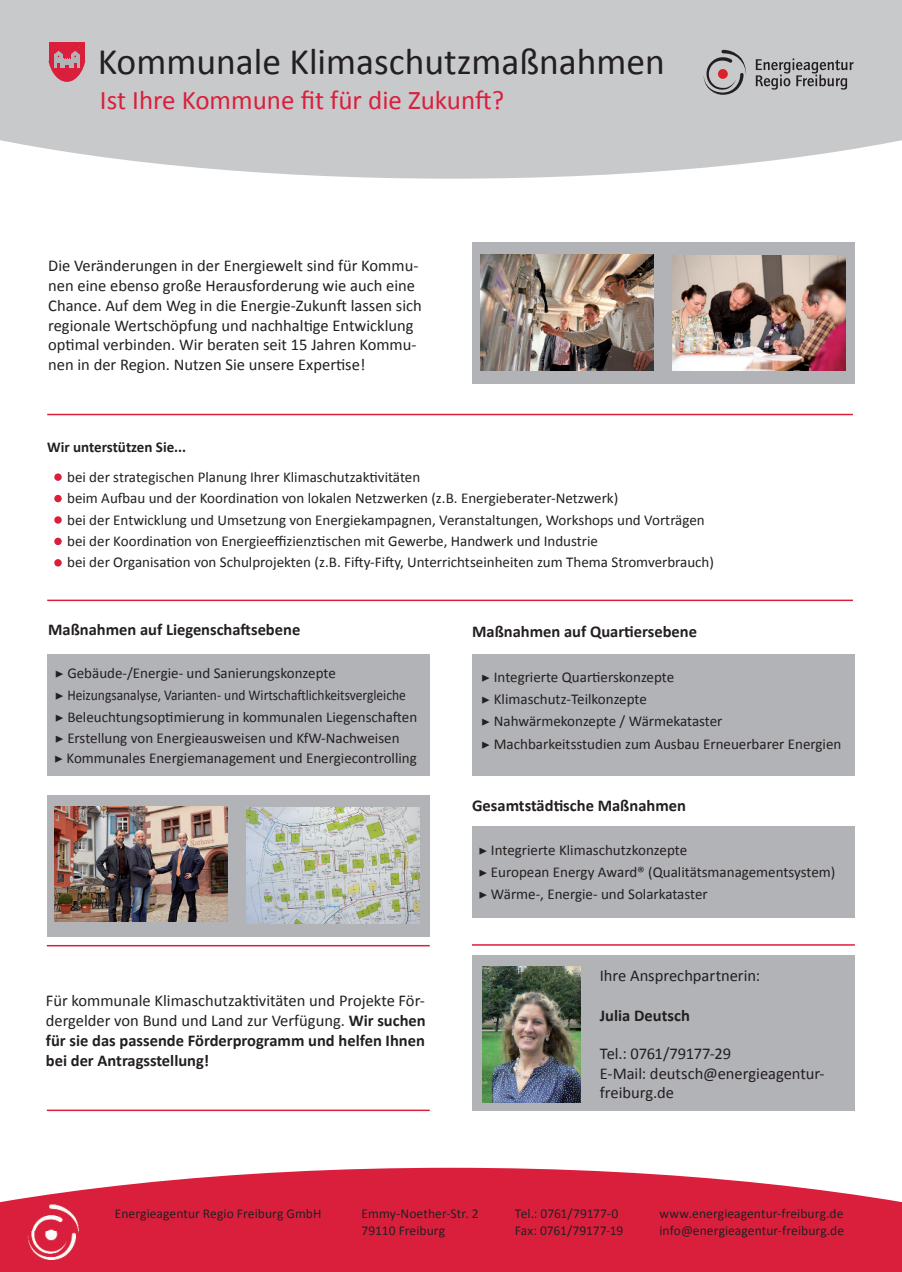
<style>
.page{position:relative;width:902px;height:1272px;background:#fff}
.page>*{position:absolute;margin:0;border:0;box-sizing:border-box;transform-origin:0 0}
.t1{font:37.5px "Calibri";color:#231f20}
.t2{font:27px "Calibri";color:#da1f3d}
.t3{font:16.5px/19.8px "Calibri";color:#231f20}
.t4{font:700 16.5px "Calibri";color:#231f20}
.t5{font:15px/21.3px "Calibri";color:#231f20}
.t6{font:15px "Calibri";color:#231f20;scale:.9 1}
.t7{font:700 15px "Calibri";color:#231f20}
.t8{font:13.5px/17px "Calibri";letter-spacing:.005em;color:#231f20}
.s1{font-family:"Minion Pro"}
.s2{font-weight:700}
</style>
<div class="page">
<div style="left:47px;top:795px;width:383px;height:141px;background:#b2b3b7"></div>
<div style="left:47px;top:654px;width:383px;height:121px;background:#b2b3b7"></div>
<svg style="left:0;top:1167px;width:901px;height:104px;background:#de3953"></svg>
<svg style="left:0;top:0;width:901px;height:179px;background:#ccccce"></svg>
<svg style="left:755px;top:58px;width:98px;height:32px;background:#9e9e9f"></svg>
<svg style="left:703px;top:50px;width:43px;height:45px;background:#a9a2a4"></svg>
<hr style="left:47px;top:599px;width:805px;height:2px;background:#da1f3d">
<hr style="left:47px;top:1109px;width:382px;height:2px;background:#da1f3d">
<hr style="left:47px;top:944px;width:382px;height:2px;background:#da1f3d">
<hr style="left:472px;top:944px;width:382px;height:1px;background:#da1f3d">
<div style="left:472px;top:955px;width:382px;height:156px;background:#b2b3b7"></div>
<img style="left:28px;top:1203px;width:51px;height:56px">
<div style="left:47px;top:20px;width:39px;height:62px;background:#da1f3d;border-radius:50%"></div>
<div style="left:45px;top:18px;width:42px;height:24px;background:#c8c9cb"></div>
<div style="left:30px;top:18px;width:18px;height:43px;background:#c8c9cb"></div>
<div style="left:86px;top:18px;width:8px;height:43px;background:#c8c9cb"></div>
<svg style="left:54px;top:47px;width:31px;height:21px"></svg>
<img style="left:482px;top:966px;width:98px;height:136px">
<div style="left:54px;top:473px;width:8px;height:8px;background:#da1f3d;border-radius:50%"></div>
<div style="left:54px;top:495px;width:8px;height:7px;background:#da1f3d;border-radius:50%"></div>
<svg style="left:54px;top:537px;width:8px;height:8px"></svg>
<div style="left:54px;top:516px;width:8px;height:7px;background:#da1f3d;border-radius:50%"></div>
<div style="left:54px;top:559px;width:8px;height:7px;background:#da1f3d;border-radius:50%"></div>
<div style="left:472px;top:654px;width:382px;height:121px;background:#b2b3b7"></div>
<div style="left:472px;top:826px;width:382px;height:91px;background:#b2b3b7"></div>
<hr style="left:47px;top:414px;width:805px;height:1px;background:#da1f3d">
<div style="left:472px;top:242px;width:382px;height:141px;background:#b2b3b7"></div>
<img style="left:54px;top:806px;width:173px;height:116px">
<img style="left:246px;top:807px;width:173px;height:116px">
<img style="left:481px;top:255px;width:172px;height:115px">
<img style="left:672px;top:255px;width:173px;height:116px">
<h1 class="t1" style="left:98px;top:47px;width:568px">Kommunale Klimaschutzmaßnahmen</h1>
<h2 class="t2" style="left:100px;top:82px;width:406px">Ist Ihre Kommune fit für die Zukunt?</h2>
<p class="t3" style="left:48px;top:256px;width:375px">Die Veränderungen in der Energiewelt sind für Kommu&shy;nen eine ebenso große Herausforderung wie auch eine Chance. Auf dem Weg in die Energie-Zukunt lassen sich regionale Wertschöpfung und nachhalige Entwicklung opimal verbinden. Wir beraten seit 15 Jahren Kommu&shy;nen in der Region. Nutzen Sie unsere Experise!</p>
<p class="t7" style="left:47px;top:441px;width:140px">Wir unterstützen Sie...</p>
<p class="t5" style="left:67px;top:466px;width:354px">bei der strategischen Planung Ihrer Klimaschutzakivitäten</p>
<p class="t5" style="left:67px;top:488px;width:648px">beim Aubau und der Koordinaion von lokalen Netzwerken (z.B. Energieberater-Netzwerk)<br>bei der Entwicklung und Umsetzung von Energiekampagnen, Veranstaltungen, Workshops und Vorträgen bei der Koordinaion von Energieeffizienzischen mit Gewerbe, Handwerk und Industrie<br>bei der Organisaion von Schulprojekten (z.B. Fity-Fity, Unterrichtseinheiten zum Thema Stromverbrauch)</p>
<p class="t4" style="left:48px;top:619px;width:254px">Maßnahmen auf Liegenschatsebene</p>
<p class="t5" style="left:55px;top:662px;width:282px"><span class="s1">▶</span> Gebäude-/Energie- und Sanierungskonzepte</p>
<p class="t6" style="left:55px;top:686px;width:391px"><span class="s1">▶</span> Heizungsanalyse, Varianten- und Wirtschatlichkeitsvergleiche</p>
<p class="t5" style="left:55px;top:706px;width:364px"><span class="s1">▶</span> Beleuchtungsopimierung in kommunalen Liegenschaten</p>
<p class="t5" style="left:55px;top:727px;width:346px"><span class="s1">▶</span> Erstellung von Energieausweisen und KfW-Nachweisen</p>
<p class="t5" style="left:54px;top:748px;width:364px"><span class="s1">▶</span> Kommunales Energiemanagement und Energiecontrolling</p>
<p class="t3" style="left:46px;top:991px;width:381px;text-align:justify">Für kommunale Klimaschutzakivitäten und Projekte För&shy;dergelder von Bund und Land zur Verfügung. <span class="s2">Wir suchen für sie das passende Förderprogramm und helfen Ihnen bei der Antragsstellung!</span></p>
<p class="t4" style="left:472px;top:620px;width:226px">Maßnahmen auf Quariersebene</p>
<p class="t5" style="left:481px;top:666px;width:194px"><span class="s1">▶</span> Integrierte Quarierskonzepte</p>
<p class="t5" style="left:481px;top:689px;width:167px"><span class="s1">▶</span> Klimaschutz-Teilkonzepte</p>
<p class="t5" style="left:481px;top:710px;width:243px"><span class="s1">▶</span> Nahwärmekonzepte / Wärmekataster</p>
<p class="t5" style="left:481px;top:734px;width:361px"><span class="s1">▶</span> Machbarkeitsstudien zum Ausbau Erneuerbarer Energien</p>
<p class="t4" style="left:472px;top:794px;width:215px">Gesamtstädische Maßnahmen</p>
<p class="t5" style="left:478px;top:839px;width:358px;line-height:22px"><span class="s1">▶</span> Integrierte Klimaschutzkonzepte<br><span class="s1">▶</span> European Energy Award® (Qualitätsmanagementsystem) <span class="s1">▶</span> Wärme-, Energie- und Solarkataster</p>
<p class="t3" style="left:599px;top:966px;width:162px">Ihre Ansprechpartnerin:</p>
<p class="t4" style="left:599px;top:1009px;width:92px">Julia Deutsch</p>
<p class="t3" style="left:599px;top:1044px;width:226px">Tel.: 0761/79177-29<br>E-Mail: deutsch@energieagentur&shy;freiburg.de</p>
<p class="t8" style="left:361px;top:1206px;width:118px">Emmy-Noether-Str. 2<br>79110 Freiburg</p>
<p class="t8" style="left:514px;top:1206px;width:110px">Tel.: 0761/79177-0<br>Fax: 0761/79177-19</p>
<p class="t8" style="left:115px;top:1206px;width:208px">Energieagentur Regio Freiburg GmbH</p>
<p class="t8" style="left:659px;top:1206px;width:186px">www.energieagentur-freiburg.de info@energieagentur-freiburg.de</p>
</div>
